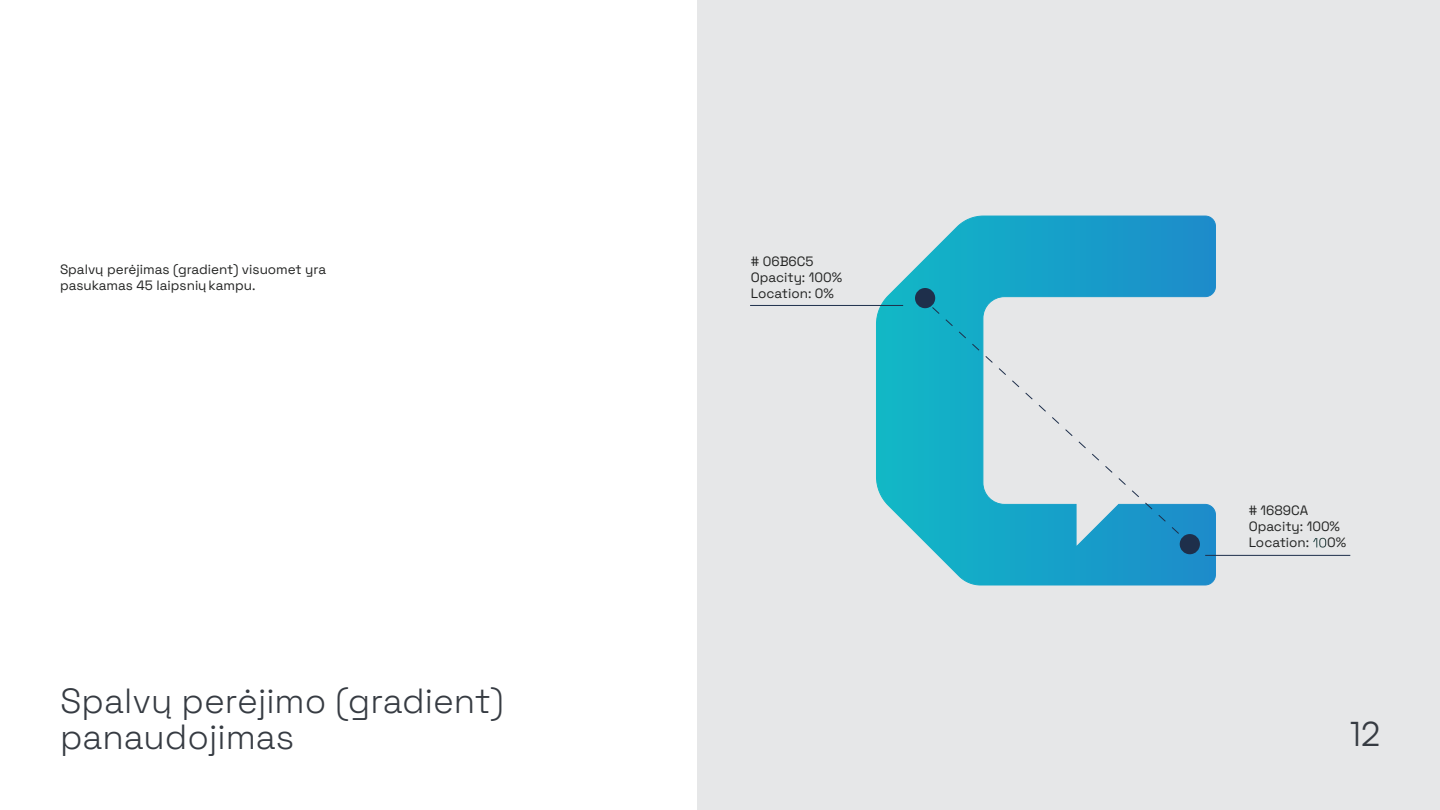
<style>
.page{position:relative;width:1440px;height:810px;background:#fff}
.page>*{position:absolute;margin:0;border:0;box-sizing:border-box;transform-origin:0 0}
.t1{font:300 34.95px/36px "Space Grotesk";color:#363b42}
.t2{font:700 33.75px "Satoshi Variable";color:#363b42}
.t3{font:13.5px/16.2px "Space Grotesk";color:#222322}
.s1{color:#fff}
</style>
<div class="page">
<div style="left:697px;top:0;width:743px;height:809px;background:#e6e7e8"></div>
<svg style="left:876px;top:215px;width:340px;height:371px"></svg>
<svg style="left:931px;top:306px;width:249px;height:229px"></svg>
<div style="left:915px;top:288px;width:20px;height:20px;background:#1e2f4b;border-radius:50%"></div>
<div style="left:1180px;top:534px;width:20px;height:20px;background:#1e2f4b;border-radius:50%"></div>
<hr style="left:750px;top:305px;width:153px;height:1px;background:#1e2f4b">
<hr style="left:1205px;top:555px;width:145px;height:1px;background:#1e2f4b">
<p class="t3" style="left:60px;top:261px;width:268px">Spalvų perėjimas (gradient) visuomet yra pasukamas 45 laipsniųkampu.</p>
<p class="t3" style="left:751px;top:252px;width:93px"># 06B6C5<br>Opacity: 100%<br>Location: 0%</p>
<h1 class="t1" style="left:60px;top:681px;width:445px">Spalvų perėjimo (gradient) panaudojimas</h1>
<p class="t3" style="left:1249px;top:501px;width:99px"># 1689CA<br>Opacity: 100%<br>Location: <span class="s1">10</span>0%</p>
<h2 class="t2" style="left:1350px;top:708px;width:32px">12</h2>
</div>
